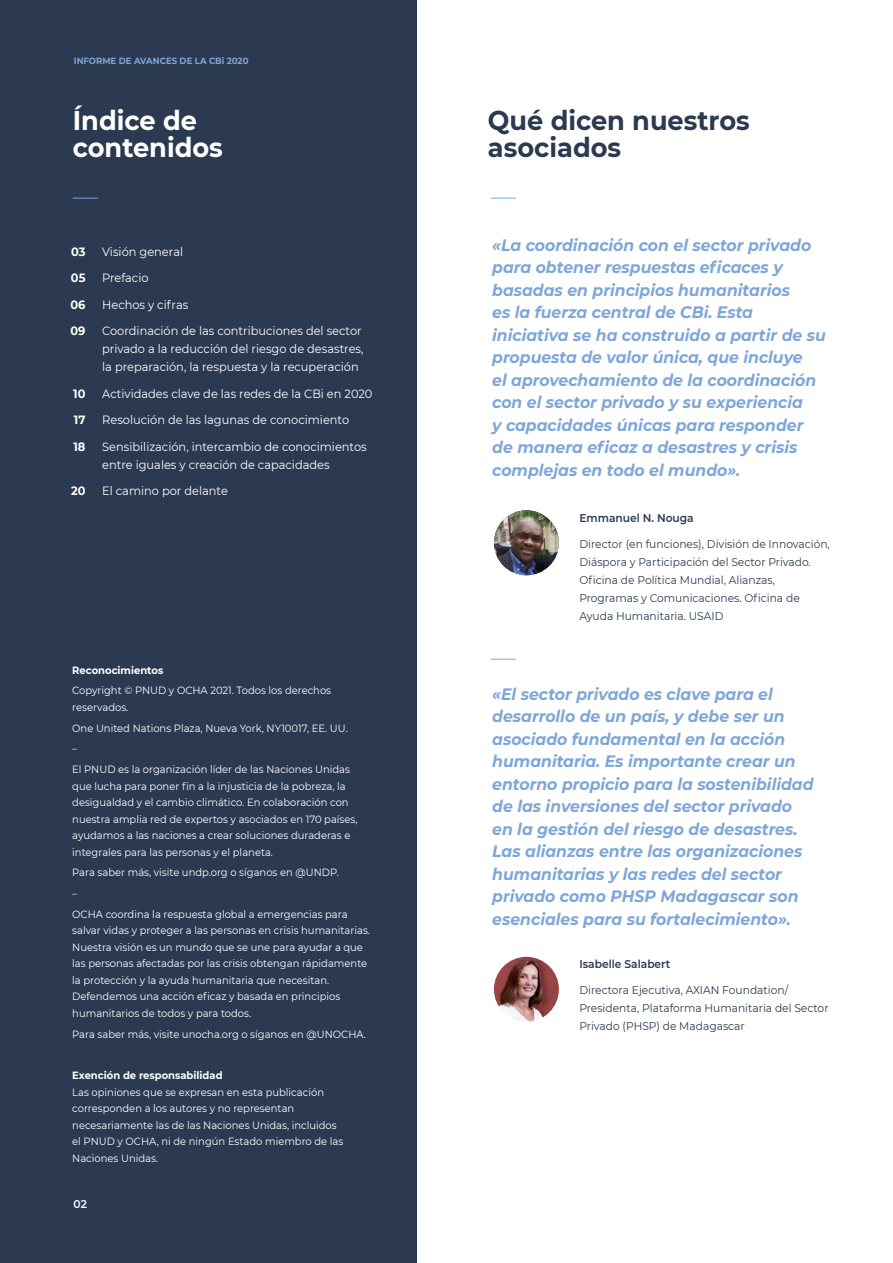
<style>
.page{position:relative;width:893px;height:1263px;background:#fff}
.page>*{position:absolute;margin:0;border:0;box-sizing:border-box;transform-origin:0 0}
.t1{font:700 27px/27px "Montserrat";color:#2b3a51;scale:.95 1}
.t2{font:700 27px/27px "Montserrat";color:#fff;scale:.95 1}
.t3{font:italic 700 16.5px/22.5px "Montserrat";color:#7ea6d7;scale:.95 1}
.t4{font:12px/18px "Montserrat";color:#fff;scale:.95 1}
.t5{font:700 12px "Montserrat";color:#fff;scale:.95 1}
.t6{font:11.25px/18px "Montserrat";color:#2b3a51;scale:.95 1}
.t7{font:600 11.25px "Montserrat";color:#2b3a51;scale:.95 1}
.t8{font:600 11.25px "Montserrat";color:#fff;scale:.95 1}
.t9{font:10.5px/16.5px "Montserrat";color:#fff;scale:.95 1}
.t10{font:700 10.5px "Montserrat";color:#fff;scale:.95 1}
.t11{font:700 9px "Montserrat";color:#7ea6d7;scale:.95 1}
</style>
<div class="page">
<div style="left:0;top:0;width:417px;height:1263px;background:#2b3a51"></div>
<img style="left:494px;top:510px;width:65px;height:65px;border-radius:32px">
<svg style="left:491px;top:198px;width:25px;height:1px"></svg>
<svg style="left:491px;top:659px;width:25px;height:1px"></svg>
<svg style="left:73px;top:198px;width:25px;height:1px"></svg>
<img style="left:494px;top:957px;width:65px;height:65px;border-radius:32px">
<p class="t11" style="left:74px;top:54px;width:185px">INFORME DE AVANCES DE LA CBi 2020</p>
<p class="t2" style="left:73px;top:105px;width:159px">Índice de contenidos</p>
<p class="t5" style="left:71px;top:243px;width:17px">03</p>
<p class="t5" style="left:71px;top:269px;width:17px">05</p>
<p class="t5" style="left:71px;top:296px;width:17px">06</p>
<p class="t5" style="left:71px;top:322px;width:17px">09</p>
<p class="t5" style="left:73px;top:385px;width:14px">10</p>
<p class="t5" style="left:74px;top:411px;width:14px">17</p>
<p class="t5" style="left:74px;top:438px;width:14px">18</p>
<p class="t5" style="left:71px;top:482px;width:17px">20</p>
<p class="t4" style="left:102px;top:242px;width:87px">Visión general</p>
<p class="t4" style="left:102px;top:268px;width:50px">Prefacio</p>
<p class="t4" style="left:102px;top:295px;width:92px">Hechos y cifras</p>
<p class="t4" style="left:102px;top:321px;width:277px">Coordinación de las contribuciones del sector privado a la reducción del riesgo de desastres, la preparación, la respuesta y la recuperación</p>
<p class="t4" style="left:102px;top:384px;width:286px">Actividades clave de las redes de la CBi en 2020</p>
<p class="t4" style="left:102px;top:411px;width:261px">Resolución de las lagunas de conocimiento</p>
<p class="t4" style="left:102px;top:437px;width:280px">Sensibilización, intercambio de conocimientos entre iguales y creación de capacidades</p>
<p class="t4" style="left:102px;top:482px;width:134px">El camino por delante</p>
<p class="t10" style="left:72px;top:662px;width:97px">Reconocimientos</p>
<p class="t9" style="left:72px;top:682px;width:274px">Copyright © PNUD y OCHA 2021. Todos los derechos reservados.</p>
<p class="t9" style="left:72px;top:719px;width:291px">One United Nations Plaza, Nueva York, NY10017, EE. UU.</p>
<p class="t9" style="left:72px;top:740px;width:7px">–</p>
<p class="t9" style="left:72px;top:761px;width:302px">El PNUD es la organización líder de las Naciones Unidas que lucha para poner fin a la injusticia de la pobreza, la desigualdad y el cambio climático. En colaboración con nuestra amplia red de expertos y asociados en 170 países, ayudamos a las naciones a crear soluciones duraderas e integrales para las personas y el planeta.</p>
<p class="t9" style="left:72px;top:864px;width:282px">Para saber más, visite undp.org o síganos en @UNDP.</p>
<p class="t9" style="left:72px;top:885px;width:7px">–</p>
<p class="t9" style="left:72px;top:905px;width:315px">OCHA coordina la respuesta global a emergencias para salvar vidas y proteger a las personas en crisis humanitarias.<br>Nuestra visión es un mundo que se une para ayudar a que las personas afectadas por las crisis obtengan rápidamente la protección y la ayuda humanitaria que necesitan.<br>Defendemos una acción eficaz y basada en principios humanitarios de todos y para todos.</p>
<p class="t9" style="left:72px;top:1025px;width:311px">Para saber más, visite unocha.org o síganos en @UNOCHA.</p>
<p class="t10" style="left:72px;top:1068px;width:160px">Exención de responsabilidad</p>
<p class="t9" style="left:72px;top:1083px;width:287px">Las opiniones que se expresan en esta publicación corresponden a los autores y no representan necesariamente las de las Naciones Unidas, incluidos el PNUD y OCHA, ni de ningún Estado miembro de las Naciones Unidas.</p>
<p class="t8" style="left:74px;top:1196px;width:16px">02</p>
<p class="t1" style="left:488px;top:105px;width:277px">Qué dicen nuestros asociados</p>
<p class="t3" style="left:492px;top:233px;width:353px">«La coordinación con el sector privado para obtener respuestas eficaces y basadas en principios humanitarios<br>es la fuerza central de CBi. Esta iniciativa se ha construido a partir de su propuesta de valor única, que incluye<br>el aprovechamiento de la coordinación con el sector privado y su experiencia<br>y capacidades únicas para responder de manera eficaz a desastres y crisis complejas en todo el mundo».</p>
<p class="t7" style="left:579px;top:510px;width:122px">Emmanuel N. Nouga</p>
<p class="t6" style="left:579px;top:535px;width:265px">Director (en funciones), División de Innovación, Diáspora y Participación del Sector Privado.<br>Oficina de Política Mundial, Alianzas, Programas y Comunicaciones. Oficina de Ayuda Humanitaria. USAID</p>
<p class="t3" style="left:492px;top:682px;width:340px">«El sector privado es clave para el desarrollo de un país, y debe ser un asociado fundamental en la acción humanitaria. Es importante crear un entorno propicio para la sostenibilidad de las inversiones del sector privado en la gestión del riesgo de desastres.<br>Las alianzas entre las organizaciones humanitarias y las redes del sector privado como PHSP Madagascar son esenciales para su fortalecimiento».</p>
<p class="t7" style="left:579px;top:956px;width:97px">Isabelle Salabert</p>
<p class="t6" style="left:579px;top:981px;width:264px">Directora Ejecutiva, AXIAN Foundation/<br>Presidenta, Plataforma Humanitaria del Sector<br>Privado (PHSP) de Madagascar</p>
</div>
